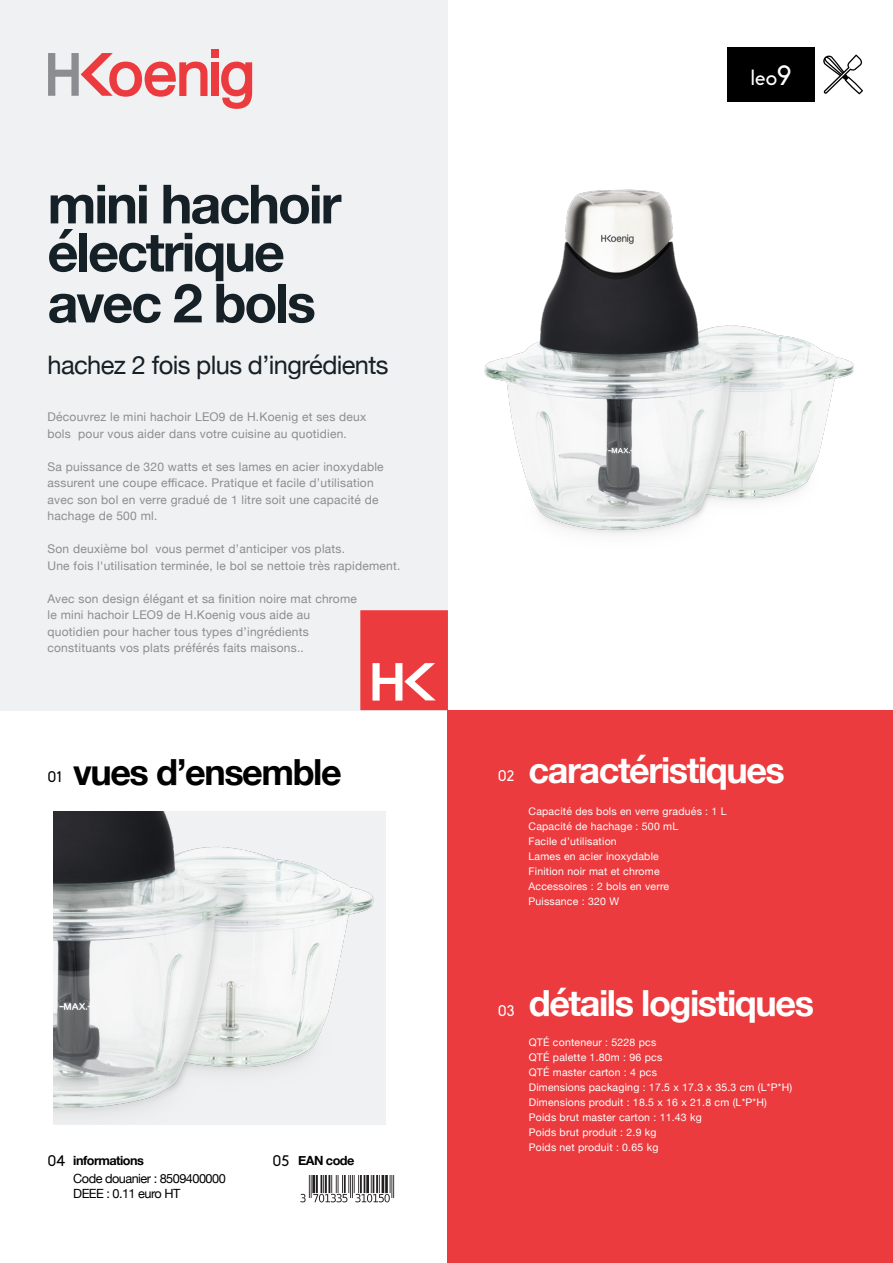
<style>
.page{position:relative;width:893px;height:1263px;background:#fff}
.page>*{position:absolute;margin:0;border:0;box-sizing:border-box;transform-origin:0 0}
.t1{font:700 54px/49.5px "Helvetica Neue";letter-spacing:-.04em;color:#162027}
.t2{font:700 36px "Helvetica Neue";letter-spacing:-.04em;color:#fff}
.t3{font:700 36px "Helvetica Neue";letter-spacing:-.04em;color:#000}
.t4{font:25.5px "Helvetica Neue";letter-spacing:-.025em;color:#162027}
.t5{font:21px "Biko";color:#fff}
.t6{font:15px "Biko";color:#000}
.t7{font:15px "Biko";color:#fff}
.t8{font:12.75px/18px "Helvetica Neue";letter-spacing:-.04em;color:#000}
.t9{font:700 12.75px "Helvetica Neue";letter-spacing:-.04em;color:#000}
.t10{font:12px/16.5px "Helvetica Neue";letter-spacing:.02em;color:#8b8d8f}
.t11{font:10.5px "Helvetica Neue";letter-spacing:.02em;color:#fff}
.s1{font-size:27px}
.s2{font-weight:700}
</style>
<div class="page">
<div style="left:0;top:0;width:448px;height:710px;background:#f0f1f2"></div>
<div style="left:448px;top:710px;width:445px;height:553px;background:#ec3b3e"></div>
<svg style="left:360px;top:610px;width:88px;height:100px;background:#ee5355"></svg>
<div style="left:211px;top:49px;width:7px;height:8px;background:#ec3b3e"></div>
<div style="left:211px;top:62px;width:7px;height:34px;background:#ec3b3e"></div>
<svg style="left:48px;top:53px;width:159px;height:44px"></svg>
<svg style="left:221px;top:62px;width:31px;height:47px"></svg>
<img style="left:300px;top:1175px;width:95px;height:27px">
<div style="left:727px;top:48px;width:88px;height:54px;background:#000"></div>
<img style="left:484px;top:189px;width:370px;height:345px">
<img style="left:54px;top:812px;width:332px;height:312px">
<svg style="left:823px;top:55px;width:40px;height:39px"></svg>
<p class="t1" style="left:48px;top:181px;width:296px">mini hachoir électrique avec 2 bols</p>
<p class="t4" style="left:48px;top:347px;width:343px">hachez 2 fois plus d’ingrédients</p>
<p class="t10" style="left:48px;top:409px;width:320px">Découvrez le mini hachoir LEO9 de H.Koenig et ses deux bols pour vous aider dans votre cuisine au quotidien.</p>
<p class="t10" style="left:48px;top:459px;width:338px">Sa puissance de 320 watts et ses lames en acier inoxydable assurent une coupe efficace. Pratique et facile d’utilisation avec son bol en verre gradué de 1 litre soit une capacité de hachage de 500 ml.</p>
<p class="t10" style="left:48px;top:541px;width:355px">Son deuxième bol vous permet d’anticiper vos plats.<br>Une fois l'utilisation terminée, le bol se nettoie très rapidement.</p>
<p class="t10" style="left:48px;top:591px;width:311px">Avec son design élégant et sa finition noire mat chrome le mini hachoir LEO9 de H.Koenig vous aide au quotidien pour hacher tous types d’ingrédients constituants vos plats préférés faits maisons..</p>
<p class="t5" style="left:751px;top:66px;width:42px">leo<span class="s1">9</span></p>
<p class="t3" style="left:73px;top:743px;width:270px">vues d’ensemble</p>
<p class="t6" style="left:48px;top:769px;width:16px">01</p>
<p class="t7" style="left:498px;top:768px;width:18px">02</p>
<p class="t2" style="left:529px;top:742px;width:258px">caractéristiques</p>
<p class="t11" style="left:529px;top:803px;width:200px">Capacité des bols en verre gradués : 1 L</p>
<p class="t11" style="left:529px;top:818px;width:151px">Capacité de hachage : 500 mL</p>
<p class="t11" style="left:529px;top:833px;width:90px">Facile d’utilisation</p>
<p class="t11" style="left:529px;top:848px;width:132px">Lames en acier inoxydable</p>
<p class="t11" style="left:529px;top:863px;width:133px">Finition noir mat et chrome</p>
<p class="t11" style="left:529px;top:878px;width:142px">Accessoires : 2 bols en verre</p>
<p class="t11" style="left:529px;top:893px;width:92px">Puissance : 320 W</p>
<p class="t6" style="left:48px;top:1152px;width:19px">04</p>
<p class="t6" style="left:272px;top:1152px;width:18px">05</p>
<p class="t8" style="left:73px;top:1152px;width:154px"><span class="s2">informations<br></span>Code douanier : 8509400000</p>
<p class="t8" style="left:73px;top:1185px;width:109px">DEEE : 0.11 euro HT</p>
<p class="t9" style="left:298px;top:1150px;width:58px">EAN code</p>
<p class="t7" style="left:498px;top:1002px;width:18px">03</p>
<p class="t2" style="left:529px;top:975px;width:287px">détails logistiques</p>
<p class="t11" style="left:529px;top:1035px;width:129px">QTÉ conteneur : 5228 pcs</p>
<p class="t11" style="left:529px;top:1050px;width:135px">QTÉ palette 1.80m : 96 pcs</p>
<p class="t11" style="left:529px;top:1065px;width:130px">QTÉ master carton : 4 pcs</p>
<p class="t11" style="left:529px;top:1080px;width:265px">Dimensions packaging : 17.5 x 17.3 x 35.3 cm (L*P*H)</p>
<p class="t11" style="left:529px;top:1095px;width:240px">Dimensions produit : 18.5 x 16 x 21.8 cm (L*P*H)</p>
<p class="t11" style="left:529px;top:1110px;width:175px">Poids brut master carton : 11.43 kg</p>
<p class="t11" style="left:529px;top:1125px;width:129px">Poids brut produit : 2.9 kg</p>
<p class="t11" style="left:529px;top:1140px;width:131px">Poids net produit : 0.65 kg</p>
</div>
